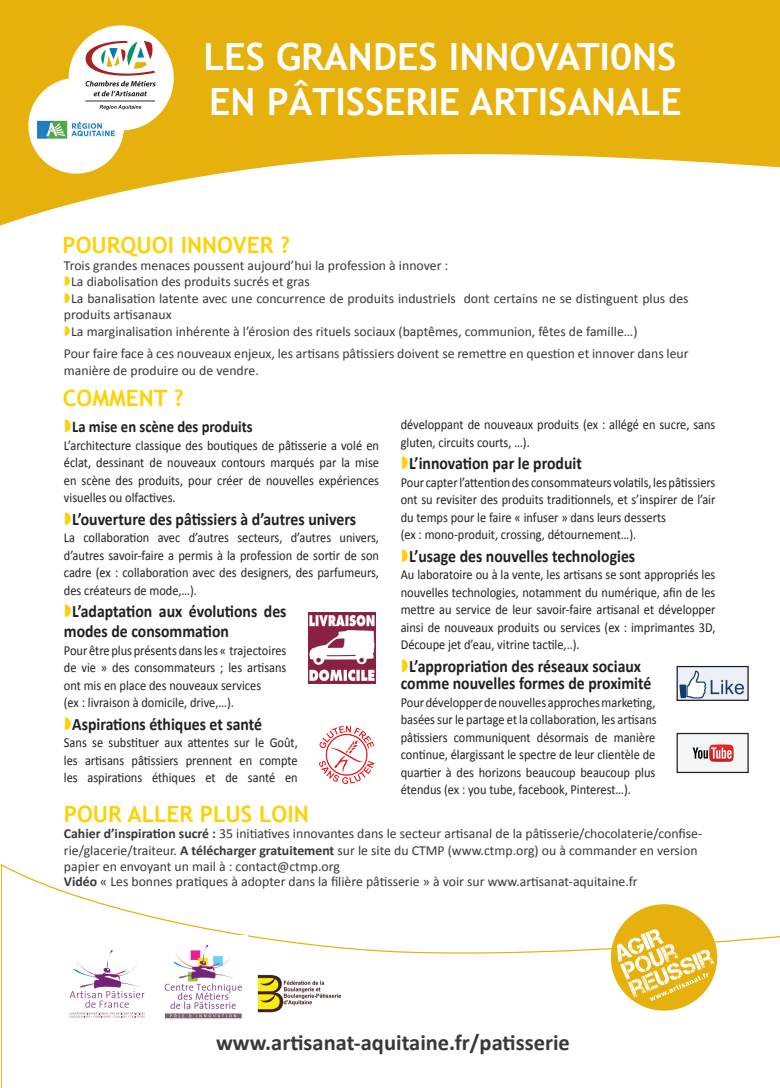
<style>
.page{position:relative;width:780px;height:1088px;background:#fff}
.page>*{position:absolute;margin:0;border:0;box-sizing:border-box;transform-origin:0 0}
.t1{font:700 37.5px/45px "Trebuchet MS";color:#fff}
.t2{font:700 22.5px "Trebuchet MS";color:#fed105}
.t3{font:700 22.5px "Calibri";color:#383839}
.t4{font:700 17.5px/20px "Calibri";color:#231f20;scale:.9 1}
.t5{font:700 16.25px "Calibri";color:#231f20;scale:.9 1}
.t6{font:13.75px/17.5px "Calibri";color:#231f20;text-align:justify;scale:.9 1}
.t7{font:13.75px/16.5px "Calibri";color:#383839}
.s1{font-weight:700}
</style>
<div class="page">
<svg style="left:0;top:0;width:780px;height:226px;fill:#e6b00d"></svg>
<svg style="left:1px;top:864px;width:779px;height:224px"></svg>
<img style="left:256px;top:973px;width:84px;height:40px">
<svg style="left:70px;top:950px;width:75px;height:67px"></svg>
<img style="left:158px;top:936px;width:89px;height:88px">
<img style="left:678px;top:668px;width:68px;height:31px">
<div style="left:676px;top:666px;width:72px;height:35px;border:1px solid #231f20"></div>
<img style="left:319px;top:725px;width:56px;height:59px">
<img style="left:678px;top:735px;width:68px;height:36px">
<div style="left:676px;top:733px;width:72px;height:40px;border:1px solid #231f20"></div>
<img style="left:309px;top:612px;width:67px;height:71px">
<div style="left:611px;top:904px;width:106px;height:106px;background:#e6b00d;border-radius:50%"></div>
<svg style="left:617px;top:929px;width:97px;height:72px"></svg>
<div style="left:29px;top:79px;width:94px;height:94px;background:#fff;border-radius:50%"></div>
<div style="left:69px;top:25px;width:105px;height:105px;background:#fff;border-radius:50%"></div>
<hr style="left:85px;top:100px;width:70px;height:1px;background:#939598">
<svg style="left:100px;top:105px;width:41px;height:5px"></svg>
<svg style="left:85px;top:41px;width:71px;height:55px"></svg>
<img style="left:37px;top:121px;width:78px;height:17px">
<h1 class="t1" style="left:203px;top:34px;width:480px">LES GRANDES INNOVATI0NS<br>EN PÂTISSERIE ARTISANALE</h1>
<h2 class="t2" style="left:63px;top:231px;width:229px">POURQUOI INNOVER ?</h2>
<p class="t7" style="left:64px;top:257px;width:386px">Trois grandes menaces poussent aujourd’hui la profession à innover :</p>
<p class="t7" style="left:71px;top:273px;width:240px">La diabolisation des produits sucrés et gras</p>
<p class="t7" style="left:71px;top:290px;width:619px">La banalisation latente avec une concurrence de produits industriels dont certains ne se distinguent plus des</p>
<p class="t7" style="left:64px;top:306px;width:109px">produits artisanaux</p>
<p class="t7" style="left:71px;top:323px;width:568px">La marginalisation inhérente à l’érosion des rituels sociaux (baptêmes, communion, fêtes de famille…)</p>
<p class="t7" style="left:64px;top:345px;width:626px">Pour faire face à ces nouveaux enjeux, les artisans pâtissiers doivent se remettre en question et innover dans leur manière de produire ou de vendre.</p>
<h2 class="t2" style="left:63px;top:384px;width:122px">COMMENT ?</h2>
<p class="t5" style="left:72px;top:417px;width:202px">La mise en scène des produits</p>
<p class="t6" style="left:64px;top:437px;width:351px">L’architecture classique des boutiques de pâtisserie a volé en éclat, dessinant de nouveaux contours marqués par la mise en scène des produits, pour créer de nouvelles expériences visuelles ou olfactives.</p>
<p class="t4" style="left:72px;top:509px;width:317px">L’ouverture des pâtissiers à d’autres univers</p>
<p class="t6" style="left:64px;top:529px;width:351px">La collaboration avec d’autres secteurs, d’autres univers, d’autres savoir-faire a permis à la profession de sortir de son cadre (ex : collaboration avec des designers, des parfumeurs, des créateurs de mode,…).</p>
<p class="t4" style="left:64px;top:601px;width:249px;text-indent:8px">L’adaptation aux évolutions des modes de consommation</p>
<p class="t6" style="left:64px;top:642px;width:249px;text-align:left">Pour être plus présents dans les « trajectoires de vie » des consommateurs ; les artisans ont mis en place des nouveaux services<br>(ex : livraison à domicile, drive,…).</p>
<p class="t4" style="left:72px;top:714px;width:212px">Aspirations éthiques et santé</p>
<p class="t6" style="left:64px;top:734px;width:261px">Sans se substituer aux attentes sur le Goût, les artisans pâtissiers prennent en compte les aspirations éthiques et de santé en</p>
<p class="t6" style="left:400px;top:416px;width:351px">développant de nouveaux produits (ex : allégé en sucre, sans gluten, circuits courts, …).</p>
<p class="t4" style="left:409px;top:453px;width:193px">L’innovation par le produit</p>
<p class="t6" style="left:400px;top:473px;width:351px;text-align:left">Pour capter l’attention des consommateurs volatils, les pâtissiers ont su revisiter des produits traditionnels, et s’inspirer de l’air du temps pour le faire « infuser » dans leurs desserts<br>(ex : mono-produit, crossing, détournement…).</p>
<p class="t4" style="left:409px;top:546px;width:253px">L’usage des nouvelles technologies</p>
<p class="t6" style="left:400px;top:566px;width:351px">Au laboratoire ou à la vente, les artisans se sont appropriés les nouvelles technologies, notamment du numérique, afin de les mettre au service de leur savoir-faire artisanal et développer ainsi de nouveaux produits ou services (ex : imprimantes 3D, Découpe jet d’eau, vitrine tactile,..).</p>
<p class="t4" style="left:400px;top:657px;width:280px;line-height:17.5px;text-align:center">L’appropriation des réseaux sociaux comme nouvelles formes de proximité</p>
<p class="t6" style="left:400px;top:693px;width:286px">Pour développer de nouvelles approches marketing, basées sur le partage et la collaboration, les artisans pâtissiers communiquent désormais de manière continue, élargissant le spectre de leur clientèle de quartier à des horizons beaucoup beaucoup plus étendus (ex : you tube, facebook, Pinterest…).</p>
<h2 class="t2" style="left:64px;top:799px;width:246px">POUR ALLER PLUS LOIN</h2>
<p class="t7" style="left:64px;top:825px;width:639px"><span class="s1">Cahier d’inspiration sucré :</span> 35 initiatives innovantes dans le secteur artisanal de la pâtisserie/chocolaterie/confise&shy;rie/glacerie/traiteur. <span class="s1">A télécharger gratuitement</span> sur le site du CTMP (www.ctmp.org) ou à commander en version papier en envoyant un mail à : contact@ctmp.org</p>
<p class="t7" style="left:64px;top:873px;width:575px"><span class="s1">Vidéo</span> « Les bonnes pratiques à adopter dans la filière pâtisserie » à voir sur www.artisanat-aquitaine.fr</p>
<h2 class="t3" style="left:216px;top:1028px;width:355px">www.artisanat-aquitaine.fr/patisserie</h2>
</div>
